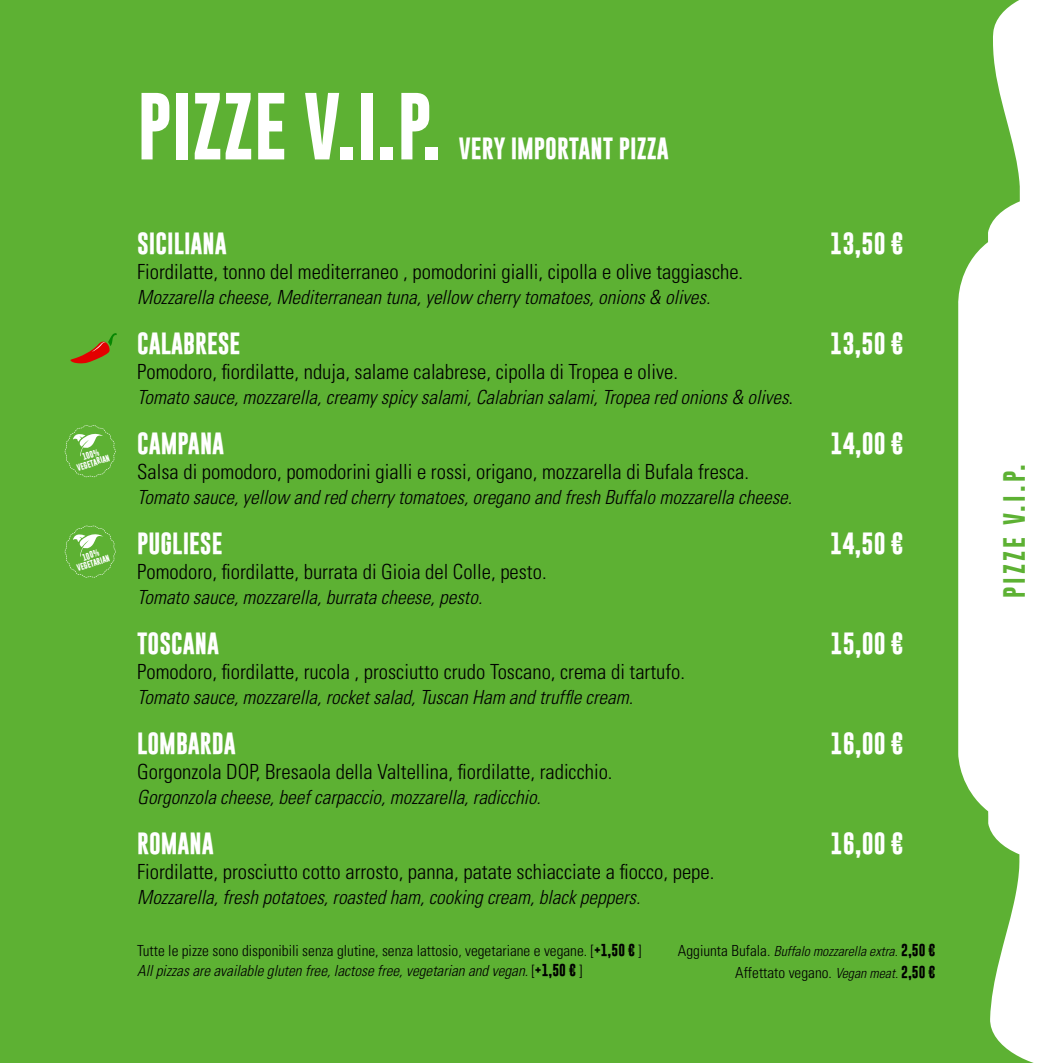
<style>
.page{position:relative;width:1063px;height:1063px;background:#5db133}
.page>*{position:absolute;margin:0;border:0;box-sizing:border-box;transform-origin:0 0}
.t1{font:700 68px "Gobold";color:#fff}
.t2{font:700 22.25px "Gobold";color:#fff}
.t3{font:700 22.25px "Gobold";letter-spacing:.14em;color:#5db133}
.t4{font:300 condensed 20.88px "Univers";color:#000}
.t5{font:italic 300 condensed 19.5px "Univers";color:#000}
.t6{font:300 condensed 15.25px/20.9px "Univers";color:#000}
.t7{font:italic 300 condensed 13.88px "Univers";color:#000}
.t8{font:700 6.88px/8.2px "Gobold";color:#fff;text-align:center}
.s1{font-style:normal;font-size:20.88px}
.s2{font-family:"Gobold";font-weight:700;font-stretch:normal;font-size:12.5px}
.s3{font-style:italic}
.s4{font-style:normal;font-size:15.25px}
.s5{font-family:"Gobold";font-weight:700;font-style:normal;font-stretch:normal;font-size:12.5px}
.s6{font-style:italic;font-size:13.88px}
</style>
<div class="page">
<svg style="left:958px;top:0;width:105px;height:1063px;fill:#fff"></svg>
<svg style="left:70px;top:333px;width:47px;height:30px"></svg>
<svg style="left:64px;top:425px;width:52px;height:53px"></svg>
<svg style="left:64px;top:525px;width:52px;height:53px"></svg>
<hr style="left:0;top:0;width:1px;height:1063px;background:#000">
<h1 class="t1" style="left:137px;top:82px;width:306px">PIZZE V.I.P.</h1>
<p class="t2" style="left:459px;top:134px;width:211px">VERY IMPORTANT PIZZA</p>
<p class="t8" style="left:73px;top:456px;width:35px;rotate:-18deg">100%<br>VEGETARIAN</p>
<p class="t8" style="left:73px;top:556px;width:35px;rotate:-18deg">100%<br>VEGETARIAN</p>
<p class="t2" style="left:137px;top:229px;width:91px">SICILIANA</p>
<p class="t4" style="left:137px;top:259px;width:608px">Fiordilatte, tonno del mediterraneo , pomodorini gialli, cipolla e olive taggiasche.</p>
<p class="t5" style="left:137px;top:285px;width:575px">Mozzarella cheese, Mediterranean tuna, yellow cherry tomatoes, onions &amp; olives.</p>
<p class="t2" style="left:137px;top:329px;width:105px">CALABRESE</p>
<p class="t4" style="left:137px;top:359px;width:542px">Pomodoro, fiordilatte, nduja, salame calabrese, cipolla di Tropea e olive.</p>
<p class="t5" style="left:137px;top:385px;width:657px">Tomato sauce, mozzarella, creamy spicy salami, Calabrian salami, Tropea red onions &amp; olives<span class="s1">.</span></p>
<p class="t2" style="left:137px;top:429px;width:89px">CAMPANA</p>
<p class="t4" style="left:137px;top:459px;width:613px">Salsa di pomodoro, pomodorini gialli e rossi, origano, mozzarella di Bufala fresca.</p>
<p class="t5" style="left:137px;top:485px;width:656px">Tomato sauce, yellow and red cherry tomatoes, oregano and fresh Buffalo mozzarella cheese.</p>
<p class="t2" style="left:137px;top:529px;width:87px">PUGLIESE</p>
<p class="t4" style="left:137px;top:559px;width:411px">Pomodoro, fiordilatte, burrata di Gioia del Colle, pesto.</p>
<p class="t5" style="left:137px;top:585px;width:347px">Tomato sauce, mozzarella, burrata cheese, pesto.</p>
<p class="t2" style="left:137px;top:629px;width:83px">TOSCANA</p>
<p class="t4" style="left:137px;top:659px;width:549px">Pomodoro, fiordilatte, rucola , prosciutto crudo Toscano, crema di tartufo.</p>
<p class="t5" style="left:137px;top:685px;width:497px">Tomato sauce, mozzarella, rocket salad, Tuscan Ham and truffle cream.</p>
<p class="t2" style="left:137px;top:729px;width:100px">LOMBARDA</p>
<p class="t4" style="left:137px;top:759px;width:477px">Gorgonzola DOP, Bresaola della Valtellina, fiordilatte, radicchio.</p>
<p class="t5" style="left:137px;top:785px;width:405px">Gorgonzola cheese, beef carpaccio, mozzarella, radicchio.</p>
<p class="t2" style="left:137px;top:829px;width:78px">ROMANA</p>
<p class="t4" style="left:137px;top:859px;width:579px">Fiordilatte, prosciutto cotto arrosto, panna, patate schiacciate a fiocco, pepe.</p>
<p class="t5" style="left:137px;top:885px;width:505px">Mozzarella, fresh potatoes, roasted ham, cooking cream, black peppers.</p>
<p class="t2" style="left:830px;top:229px;width:75px">13,50 €</p>
<p class="t2" style="left:830px;top:329px;width:75px">13,50 €</p>
<p class="t2" style="left:831px;top:429px;width:75px">14,00 €</p>
<p class="t2" style="left:830px;top:529px;width:75px">14,50 €</p>
<p class="t2" style="left:831px;top:629px;width:75px">15,00 €</p>
<p class="t2" style="left:831px;top:729px;width:75px">16,00 €</p>
<p class="t2" style="left:831px;top:829px;width:75px">16,00 €</p>
<p class="t6" style="left:137px;top:940px;width:506px">Tutte le pizze sono disponibili senza glutine, senza lattosio, vegetariane e vegane. [<span class="s2">+1,50 €</span> ]<br><span class="s3">All pizzas are available gluten free, lactose free, vegetarian and vegan.</span> [<span class="s2">+1,50 €</span> ]</p>
<p class="t7" style="left:678px;top:943px;width:259px"><span class="s4">Aggiunta Bufala.</span> Buffalo mozzarella extra. <span class="s5">2,50 €</span></p>
<p class="t6" style="left:735px;top:962px;width:202px">Affettato vegano. <span class="s6">Vegan meat.</span> <span class="s2">2,50 €</span></p>
<p class="t3" style="left:1000px;top:598px;width:135px;rotate:-90deg">PIZZE V.I.P.</p>
</div>
